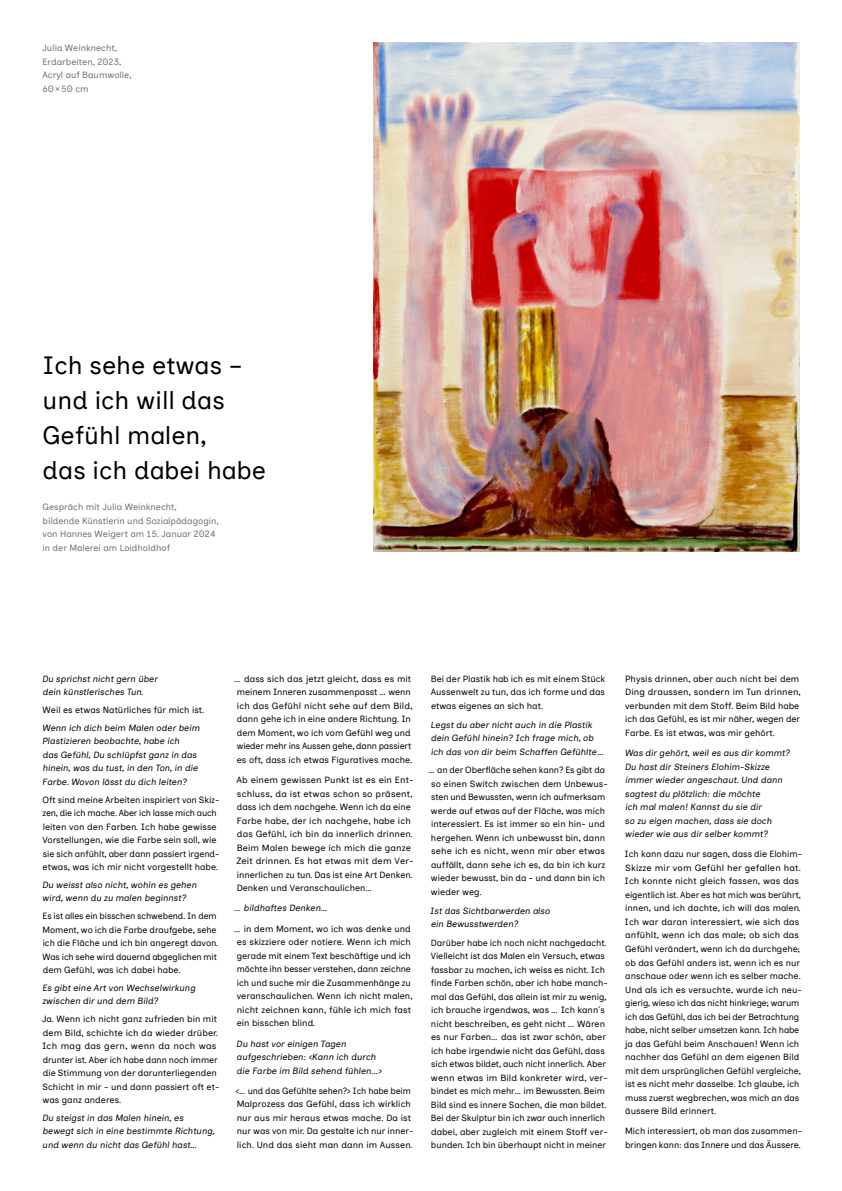
<style>
.page{position:relative;width:842px;height:1191px;background:#fff}
.page>*{position:absolute;margin:0;border:0;box-sizing:border-box;transform-origin:0 0}
.t1{font:25px/35px "Inclusive Sans";color:#000}
.t2{font:9px/13.5px "Inclusive Sans";color:#000}
.t3{font:italic 9px/13.5px "Inclusive Sans";color:#000}
.t4{font:9px/13.5px "Inclusive Sans";color:#706f6f}
</style>
<div class="page">
<img style="left:374px;top:43px;width:425px;height:508px">
<p class="t4" style="left:43px;top:41px;width:91px">Julia Weinknecht,<br>Erdarbeiten, 2023,<br>Acryl auf Baumwolle,<br>60×50 cm</p>
<h1 class="t1" style="left:43px;top:347px;width:225px">Ich sehe etwas – und ich will das<br>Gefühl malen,<br>das ich dabei habe</h1>
<p class="t4" style="left:43px;top:500px;width:178px">Gespräch mit Julia Weinknecht,<br>bildende Künstlerin und Sozialpädagogin, von Hannes Weigert am 15. Januar 2024 in der Malerei am Loidholdhof</p>
<p class="t3" style="left:42px;top:671px;width:117px">Du sprichst nicht gern über dein künstlerisches Tun.</p>
<p class="t2" style="left:43px;top:703px;width:163px">Weil es etwas Natürliches für mich ist.</p>
<p class="t3" style="left:42px;top:720px;width:159px">Wenn ich dich beim Malen oder beim Plastizieren beobachte, habe ich<br>das Gefühl, Du schlüpfst ganz in das hinein, was du tust, in den Ton, in die Farbe. Wovon lässt du dich leiten?</p>
<p class="t2" style="left:42px;top:792px;width:179px">Oft sind meine Arbeiten inspiriert von Skiz&shy;zen, die ich mache. Aber ich lasse mich auch leiten von den Farben. Ich habe gewisse Vorstellungen, wie die Farbe sein soll, wie sie sich anfühlt, aber dann passiert irgend&shy;etwas, was ich mir nicht vorgestellt habe.</p>
<p class="t3" style="left:42px;top:877px;width:156px">Du weisst also nicht, wohin es gehen wird, wenn du zu malen beginnst?</p>
<p class="t2" style="left:43px;top:909px;width:177px">Es ist alles ein bisschen schwebend. In dem Moment, wo ich die Farbe draufgebe, sehe ich die Fläche und ich bin angeregt davon.<br>Was ich sehe wird dauernd abgeglichen mit dem Gefühl, was ich dabei habe.</p>
<p class="t3" style="left:42px;top:980px;width:155px">Es gibt eine Art von Wechselwirkung zwischen dir und dem Bild?</p>
<p class="t2" style="left:42px;top:1012px;width:179px">Ja. Wenn ich nicht ganz zufrieden bin mit dem Bild, schichte ich da wieder drüber.<br>Ich mag das gern, wenn da noch was drunter ist. Aber ich habe dann noch immer die Stimmung von der darunterliegenden Schicht in mir - und dann passiert oft et&shy;was ganz anderes.</p>
<p class="t3" style="left:42px;top:1110px;width:174px">Du steigst in das Malen hinein, es bewegt sich in eine bestimmte Richtung, und wenn du nicht das Gefühl hast…</p>
<p class="t2" style="left:234px;top:671px;width:180px">… dass sich das jetzt gleicht, dass es mit meinem Inneren zusammenpasst … wenn ich das Gefühl nicht sehe auf dem Bild, dann gehe ich in eine andere Richtung. In dem Moment, wo ich vom Gefühl weg und wieder mehr ins Aussen gehe, dann passiert es oft, dass ich etwas Figuratives mache.</p>
<p class="t2" style="left:236px;top:773px;width:179px">Ab einem gewissen Punkt ist es ein Ent&shy;schluss, da ist etwas schon so präsent, dass ich dem nachgehe. Wenn ich da eine Farbe habe, der ich nachgehe, habe ich das Gefühl, ich bin da innerlich drinnen.<br>Beim Malen bewege ich mich die ganze Zeit drinnen. Es hat etwas mit dem Ver&shy;innerlichen zu tun. Das ist eine Art Denken.<br>Denken und Veranschaulichen…</p>
<p class="t3" style="left:235px;top:901px;width:95px">… bildhaftes Denken…</p>
<p class="t2" style="left:234px;top:921px;width:180px">… in dem Moment, wo ich was denke und es skizziere oder notiere. Wenn ich mich gerade mit einem Text beschäftige und ich möchte ihn besser verstehen, dann zeichne ich und suche mir die Zusammenhänge zu veranschaulichen. Wenn ich nicht malen, nicht zeichnen kann, fühle ich mich fast ein bisschen blind.</p>
<p class="t3" style="left:237px;top:1036px;width:147px">Du hast vor einigen Tagen aufgeschrieben: ‹Kann ich durch die Farbe im Bild sehend fühlen…›</p>
<p class="t2" style="left:236px;top:1084px;width:179px">‹… und das Gefühlte sehen?› Ich habe beim Malprozess das Gefühl, dass ich wirklich nur aus mir heraus etwas mache. Da ist nur was von mir. Da gestalte ich nur inner&shy;lich. Und das sieht man dann im Aussen.</p>
<p class="t2" style="left:431px;top:671px;width:176px;text-align:justify">Bei der Plastik hab ich es mit einem Stück Aussenwelt zu tun, das ich forme und das etwas eigenes an sich hat.</p>
<p class="t3" style="left:431px;top:717px;width:176px">Legst du aber nicht auch in die Plastik dein Gefühl hinein? Ich frage mich, ob ich das von dir beim Schaffen Gefühlte…</p>
<p class="t2" style="left:428px;top:763px;width:181px">… an der Oberfläche sehen kann? Es gibt da so einen Switch zwischen dem Unbewus&shy;sten und Bewussten, wenn ich aufmerksam werde auf etwas auf der Fläche, was mich interessiert. Es ist immer so ein hin- und hergehen. Wenn ich unbewusst bin, dann sehe ich es nicht, wenn mir aber etwas auffällt, dann sehe ich es, da bin ich kurz wieder bewusst, bin da – und dann bin ich wieder weg.</p>
<p class="t3" style="left:430px;top:903px;width:122px">Ist das Sichtbarwerden also ein Bewusstwerden?</p>
<p class="t2" style="left:431px;top:935px;width:179px">Darüber habe ich noch nicht nachgedacht.<br>Vielleicht ist das Malen ein Versuch, etwas fassbar zu machen, ich weiss es nicht. Ich finde Farben schön, aber ich habe manch&shy;mal das Gefühl, das allein ist mir zu wenig, ich brauche irgendwas, was … Ich kann´s nicht beschreiben, es geht nicht … Wären es nur Farben… das ist zwar schön, aber ich habe irgendwie nicht das Gefühl, dass sich etwas bildet, auch nicht innerlich. Aber wenn etwas im Bild konkreter wird, ver&shy;bindet es mich mehr… im Bewussten. Beim Bild sind es innere Sachen, die man bildet.<br>Bei der Skulptur bin ich zwar auch innerlich dabei, aber zugleich mit einem Stoff ver&shy;bunden. Ich bin überhaupt nicht in meiner</p>
<p class="t2" style="left:625px;top:671px;width:177px">Physis drinnen, aber auch nicht bei dem Ding draussen, sondern im Tun drinnen, verbunden mit dem Stoff. Beim Bild habe ich das Gefühl, es ist mir näher, wegen der Farbe. Es ist etwas, was mir gehört.</p>
<p class="t3" style="left:625px;top:746px;width:167px">Was dir gehört, weil es aus dir kommt?<br>Du hast dir Steiners Elohim-Skizze immer wieder angeschaut. Und dann sagtest du plötzlich: die möchte<br>ich mal malen! Kannst du sie dir<br>so zu eigen machen, dass sie doch wieder wie aus dir selber kommt?</p>
<p class="t2" style="left:625px;top:847px;width:179px">Ich kann dazu nur sagen, dass die Elohim-Skizze mir vom Gefühl her gefallen hat.<br>Ich konnte nicht gleich fassen, was das eigentlich ist. Aber es hat mich was berührt, innen, und ich dachte, ich will das malen.<br>Ich war daran interessiert, wie sich das anfühlt, wenn ich das male; ob sich das Gefühl verändert, wenn ich da durchgehe; ob das Gefühl anders ist, wenn ich es nur anschaue oder wenn ich es selber mache.<br>Und als ich es versuchte, wurde ich neu&shy;gierig, wieso ich das nicht hinkriege; warum ich das Gefühl, das ich bei der Betrachtung habe, nicht selber umsetzen kann. Ich habe ja das Gefühl beim Anschauen! Wenn ich nachher das Gefühl an dem eigenen Bild mit dem ursprünglichen Gefühl vergleiche, ist es nicht mehr dasselbe. Ich glaube, ich muss zuerst wegbrechen, was mich an das äussere Bild erinnert.</p>
<p class="t2" style="left:625px;top:1124px;width:178px">Mich interessiert, ob man das zusammen&shy;bringen kann: das Innere und das Äussere.</p>
</div>
